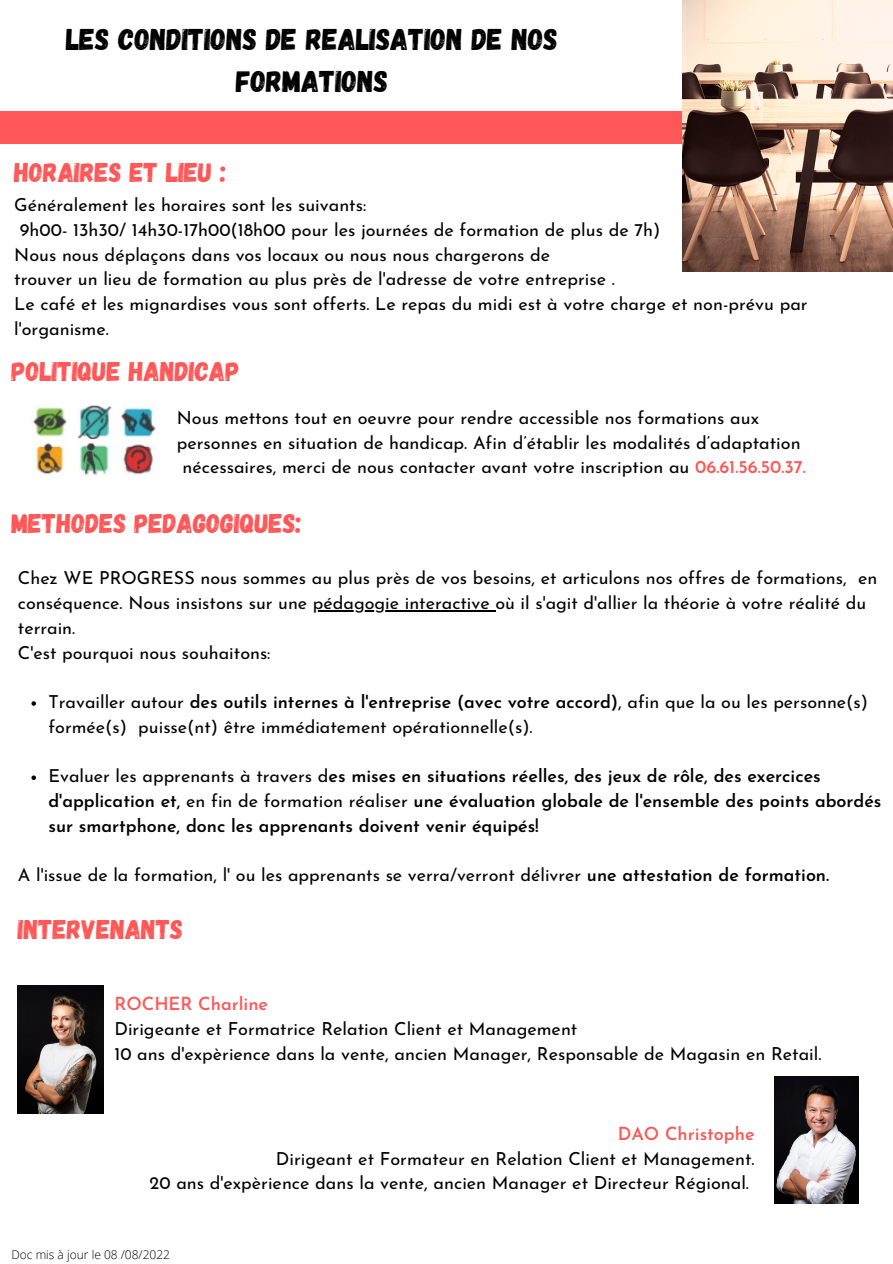
<style>
.page{position:relative;width:893px;height:1264px;background:#fff}
.page>*{position:absolute;margin:0;border:0;box-sizing:border-box;transform-origin:0 0}
.t1{font:30px/41.5px "Gagalin";color:#000;text-align:center}
.t2{font:27px "Gagalin";color:#ff5757}
.t3{font:18px/24.8px "Josefin Sans";color:#000}
.t4{font:600 18px "Josefin Sans";color:#ff5757}
.t5{font:17.85px/24.8px "Josefin Sans";color:#000}
.t6{font:600 17.85px/24.8px "Josefin Sans";color:#000}
.t7{font:300 12px "Open Sans";color:#000}
.s1{font-weight:600;color:#ff5757}
.s2{font-weight:600}
.s3{font-weight:400}
</style>
<div class="page">
<div style="left:0;top:112px;width:797px;height:31px;background:#ff5757"></div>
<img style="left:682px;top:0;width:210px;height:272px">
<img style="left:33px;top:405px;width:123px;height:70px">
<img style="left:18px;top:985px;width:85px;height:128px">
<img style="left:774px;top:1076px;width:84px;height:127px">
<svg style="left:31px;top:701px;width:5px;height:4px"></svg>
<svg style="left:31px;top:775px;width:5px;height:5px"></svg>
<hr style="left:313px;top:610px;width:182px;height:1px;background:#000">
<h1 class="t1" style="left:66px;top:17px;width:493px">LES CONDITIONS DE REALISATION DE NOS<br>FORMATIONS</h1>
<h2 class="t2" style="left:14px;top:155px;width:213px">HORAIRES ET LIEU :</h2>
<p class="t3" style="left:14px;top:194px;width:353px">Généralement les horaires sont les suivants:</p>
<p class="t3" style="left:20px;top:219px;width:642px">9h00- 13h30/ 14h30-17h00(18h00 pour les journées de formation de plus de 7h)</p>
<p class="t3" style="left:14px;top:244px;width:537px">Nous nous déplaçons dans vos locaux ou nous nous chargerons de</p>
<p class="t3" style="left:14px;top:268px;width:602px">trouver un lieu de formation au plus près de l'adresse de votre entreprise .</p>
<p class="t3" style="left:14px;top:293px;width:794px">Le café et les mignardises vous sont offerts. Le repas du midi est à votre charge et non-prévu par</p>
<p class="t3" style="left:14px;top:318px;width:96px">l'organisme.</p>
<h2 class="t2" style="left:11px;top:354px;width:230px">POLITIQUE HANDICAP</h2>
<p class="t3" style="left:177px;top:407px;width:583px">Nous mettons tout en oeuvre pour rendre accessible nos formations aux</p>
<p class="t3" style="left:177px;top:432px;width:625px">personnes en situation de handicap. Afin d’établir les modalités d’adaptation</p>
<p class="t3" style="left:182px;top:456px;width:624px">nécessaires, merci de nous contacter avant votre inscription au <span class="s1">06.61.56.50.37.</span></p>
<h2 class="t2" style="left:11px;top:505px;width:292px">METHODES PEDAGOGIQUES:</h2>
<p class="t5" style="left:18px;top:567px;width:860px">Chez WE PROGRESS nous sommes au plus près de vos besoins, et articulons nos offres de formations, en conséquence. Nous insistons sur une pédagogie interactive où il s'agit d'allier la théorie à votre réalité du terrain.<br>C'est pourquoi nous souhaitons:</p>
<p class="t5" style="left:48px;top:691px;width:821px">Travailler autour <span class="s2">des outils internes à l'entreprise (avec votre accord)</span>, afin que la ou les personne(s) formée(s) puisse(nt) être immédiatement opérationnelle(s).</p>
<p class="t6" style="left:48px;top:765px;width:834px"><span class="s3">Evaluer les apprenants à travers d</span>es mises en situations réelles, des jeux de rôle, des exercices d'application et, <span class="s3">en fin de formation réaliser</span> une évaluation globale de l'ensemble des points abordés sur smartphone, donc les apprenants doivent venir équipés!</p>
<p class="t5" style="left:18px;top:864px;width:812px">A l'issue de la formation, l' ou les apprenants se verra/verront délivrer <span class="s2">une attestation de formation.</span></p>
<h2 class="t2" style="left:18px;top:911px;width:167px">INTERVENANTS</h2>
<p class="t4" style="left:114px;top:996px;width:155px">ROCHER Charline</p>
<p class="t3" style="left:114px;top:1018px;width:708px">Dirigeante et Formatrice Relation Client et Management<br>10 ans d'expèrience dans la vente, ancien Manager, Responsable de Magasin en Retail.</p>
<p class="t4" style="left:617px;top:1126px;width:138px">DAO Christophe</p>
<p class="t3" style="left:150px;top:1147px;width:606px;text-indent:126px">Dirigeant et Formateur en Relation Client et Management.<br>20 ans d'expèrience dans la vente, ancien Manager et Directeur Régional.</p>
<p class="t7" style="left:11px;top:1245px;width:160px">Doc mis à jour le 08 /08/2022</p>
</div>
